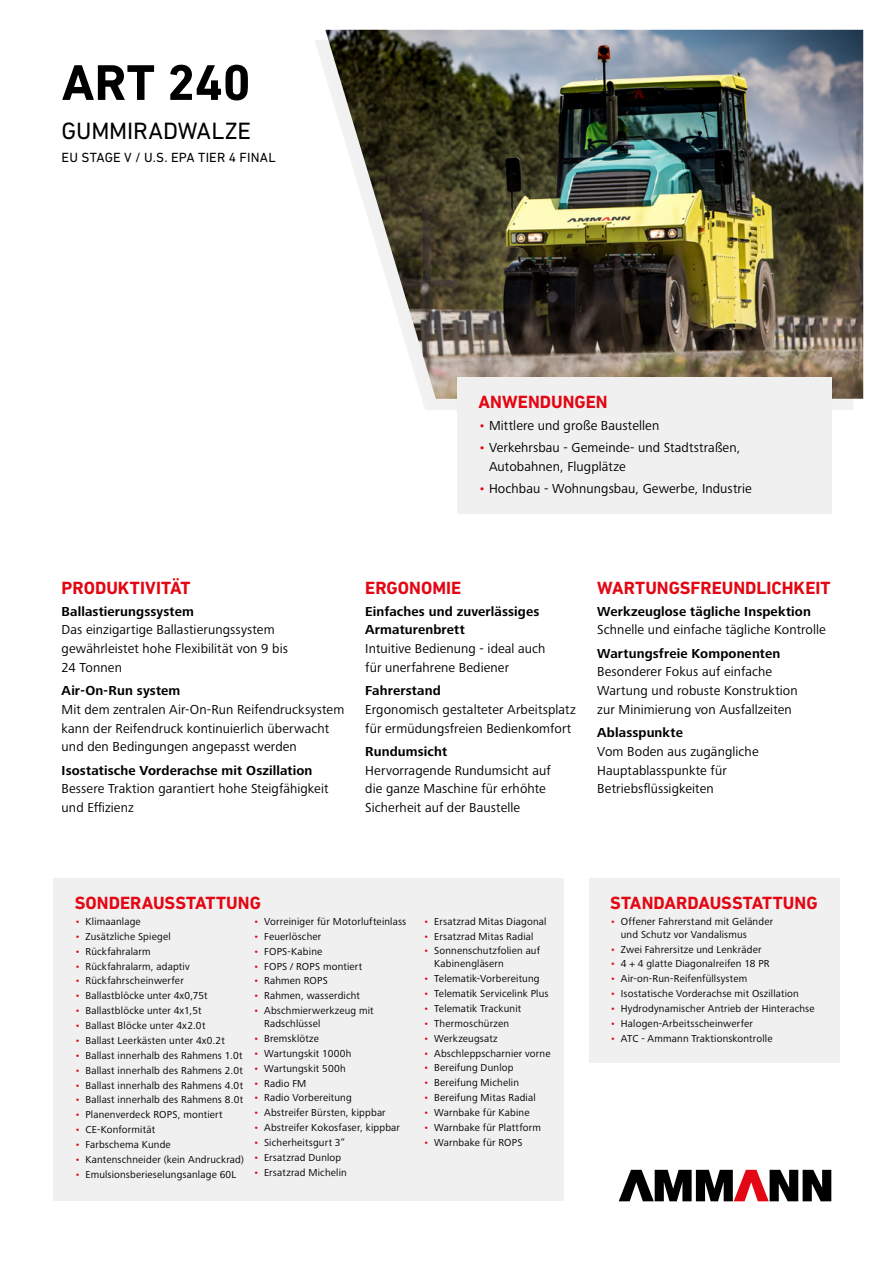
<style>
.page{position:relative;width:893px;height:1263px;background:#fff}
.page>*{position:absolute;margin:0;border:0;box-sizing:border-box;transform-origin:0 0}
.t1{font:700 51px "DIN Next LT Pro";letter-spacing:-.005em;color:#000}
.t2{font:24px "DIN Next LT Pro";letter-spacing:-.01em;color:#000}
.t3{font:700 18px "DIN Next LT Pro";color:#e30613}
.t4{font:13.5px/18.8px "Frutiger Next LTW1 G";letter-spacing:.01em;color:#000}
.t5{font:700 13.5px/18.8px "Frutiger Next LTW1 G";letter-spacing:.01em;color:#000}
.t6{font:13.5px "DIN Next LT Pro";letter-spacing:.015em;color:#000}
.t7{font:10.5px/12.8px "Frutiger Next LTW1 G";letter-spacing:.015em;color:#000}
.s1{color:#e30613}
</style>
<div class="page">
<div style="left:315px;top:40px;width:538px;height:369px;background:#777977;opacity:.1"></div>
<img style="left:325px;top:30px;width:538px;height:369px">
<svg style="left:619px;top:1170px;width:212px;height:31px"></svg>
<div style="left:457px;top:377px;width:374px;height:137px;background:#f0f0f0"></div>
<div style="left:589px;top:878px;width:251px;height:185px;background:#f0f0f0"></div>
<div style="left:54px;top:878px;width:510px;height:323px;background:#f0f0f0"></div>
<h1 class="t1" style="left:62px;top:53px;width:191px">ART 240</h1>
<h2 class="t2" style="left:62px;top:117px;width:191px">GUMMIRADWALZE</h2>
<p class="t6" style="left:62px;top:149px;width:216px">EU STAGE V / U.S. EPA TIER 4 FINAL</p>
<h3 class="t3" style="left:478px;top:391px;width:131px">ANWENDUNGEN</h3>
<p class="t4" style="left:478px;top:416px;width:182px"><span class="s1">•</span> Mittlere und große Baustellen</p>
<p class="t4" style="left:489px;top:438px;width:253px;text-indent:-11px"><span class="s1">•</span> Verkehrsbau - Gemeinde- und Stadtstraßen,<br>Autobahnen, Flugplätze</p>
<p class="t4" style="left:478px;top:479px;width:275px"><span class="s1">•</span> Hochbau - Wohnungsbau, Gewerbe, Industrie</p>
<h3 class="t3" style="left:62px;top:577px;width:130px">PRODUKTIVITÄT</h3>
<p class="t5" style="left:62px;top:602px;width:134px">Ballastierungssystem</p>
<p class="t4" style="left:62px;top:621px;width:228px">Das einzigartige Ballastierungssystem gewährleistet hohe Flexibilität von 9 bis<br>24 Tonnen</p>
<p class="t5" style="left:62px;top:682px;width:120px">Air-On-Run system</p>
<p class="t4" style="left:62px;top:700px;width:284px">Mit dem zentralen Air-On-Run Reifendrucksystem kann der Reifendruck kontinuierlich überwacht und den Bedingungen angepasst werden</p>
<p class="t5" style="left:62px;top:761px;width:252px">Isostatische Vorderachse mit Oszillation</p>
<p class="t4" style="left:62px;top:780px;width:268px">Bessere Traktion garantiert hohe Steigfähigkeit und Effizienz</p>
<h3 class="t3" style="left:365px;top:577px;width:97px">ERGONOMIE</h3>
<p class="t5" style="left:365px;top:602px;width:176px">Einfaches und zuverlässiges<br>Armaturenbrett</p>
<p class="t4" style="left:365px;top:640px;width:182px">Intuitive Bedienung - ideal auch für unerfahrene Bediener</p>
<p class="t5" style="left:365px;top:682px;width:77px">Fahrerstand</p>
<p class="t4" style="left:365px;top:700px;width:212px">Ergonomisch gestalteter Arbeitsplatz für ermüdungsfreien Bedienkomfort</p>
<p class="t5" style="left:365px;top:742px;width:83px">Rundumsicht</p>
<p class="t4" style="left:365px;top:761px;width:187px">Hervorragende Rundumsicht auf die ganze Maschine für erhöhte<br>Sicherheit auf der Baustelle</p>
<h3 class="t3" style="left:597px;top:577px;width:235px">WARTUNGSFREUNDLICHKEIT</h3>
<p class="t5" style="left:597px;top:602px;width:215px">Werkzeuglose tägliche Inspektion</p>
<p class="t4" style="left:597px;top:621px;width:230px">Schnelle und einfache tägliche Kontrolle</p>
<p class="t5" style="left:597px;top:644px;width:185px">Wartungsfreie Komponenten</p>
<p class="t4" style="left:597px;top:663px;width:202px">Besonderer Fokus auf einfache<br>Wartung und robuste Konstruktion zur Minimierung von Ausfallzeiten</p>
<p class="t5" style="left:597px;top:724px;width:87px">Ablasspunkte</p>
<p class="t4" style="left:597px;top:742px;width:163px">Vom Boden aus zugängliche<br>Hauptablasspunkte für<br>Betriebsflüssigkeiten</p>
<h3 class="t3" style="left:75px;top:892px;width:188px">SONDERAUSSTATTUNG</h3>
<p class="t7" style="left:75px;top:915px;width:67px"><span class="s1">•</span> Klimaanlage</p>
<p class="t7" style="left:75px;top:930px;width:97px"><span class="s1">•</span> Zusätzliche Spiegel</p>
<p class="t7" style="left:75px;top:945px;width:77px"><span class="s1">•</span> Rückfahralarm</p>
<p class="t7" style="left:75px;top:960px;width:116px"><span class="s1">•</span> Rückfahralarm, adaptiv</p>
<p class="t7" style="left:75px;top:975px;width:110px"><span class="s1">•</span> Rückfahrscheinwerfer</p>
<p class="t7" style="left:75px;top:990px;width:134px"><span class="s1">•</span> Ballastblöcke unter 4x0,75t</p>
<p class="t7" style="left:75px;top:1005px;width:128px"><span class="s1">•</span> Ballastblöcke unter 4x1,5t</p>
<p class="t7" style="left:75px;top:1019px;width:132px"><span class="s1">•</span> Ballast Blöcke unter 4x2.0t</p>
<p class="t7" style="left:75px;top:1034px;width:152px"><span class="s1">•</span> Ballast Leerkästen unter 4x0.2t</p>
<p class="t7" style="left:75px;top:1049px;width:169px"><span class="s1">•</span> Ballast innerhalb des Rahmens 1.0t</p>
<p class="t7" style="left:75px;top:1064px;width:170px"><span class="s1">•</span> Ballast innerhalb des Rahmens 2.0t</p>
<p class="t7" style="left:75px;top:1079px;width:170px"><span class="s1">•</span> Ballast innerhalb des Rahmens 4.0t</p>
<p class="t7" style="left:75px;top:1094px;width:170px"><span class="s1">•</span> Ballast innerhalb des Rahmens 8.0t</p>
<p class="t7" style="left:75px;top:1109px;width:149px"><span class="s1">•</span> Planenverdeck ROPS, montiert</p>
<p class="t7" style="left:75px;top:1124px;width:82px"><span class="s1">•</span> CE-Konformität</p>
<p class="t7" style="left:75px;top:1138px;width:97px"><span class="s1">•</span> Farbschema Kunde</p>
<p class="t7" style="left:75px;top:1153px;width:171px"><span class="s1">•</span> Kantenschneider (kein Andruckrad)</p>
<p class="t7" style="left:75px;top:1168px;width:163px"><span class="s1">•</span> Emulsionsberieselungsanlage 60L</p>
<p class="t7" style="left:253px;top:915px;width:154px"><span class="s1">•</span> Vorreiniger für Motorlufteinlass</p>
<p class="t7" style="left:253px;top:930px;width:69px"><span class="s1">•</span> Feuerlöscher</p>
<p class="t7" style="left:253px;top:945px;width:70px"><span class="s1">•</span> FOPS-Kabine</p>
<p class="t7" style="left:253px;top:960px;width:110px"><span class="s1">•</span> FOPS / ROPS montiert</p>
<p class="t7" style="left:253px;top:975px;width:76px"><span class="s1">•</span> Rahmen ROPS</p>
<p class="t7" style="left:253px;top:990px;width:108px"><span class="s1">•</span> Rahmen, wasserdicht</p>
<p class="t7" style="left:264px;top:1005px;width:111px;text-indent:-11px"><span class="s1">•</span> Abschmierwerkzeug mit<br>Radschlüssel</p>
<p class="t7" style="left:253px;top:1032px;width:67px"><span class="s1">•</span> Bremsklötze</p>
<p class="t7" style="left:253px;top:1047px;width:100px"><span class="s1">•</span> Wartungskit 1000h</p>
<p class="t7" style="left:253px;top:1062px;width:94px"><span class="s1">•</span> Wartungskit 500h</p>
<p class="t7" style="left:253px;top:1077px;width:54px"><span class="s1">•</span> Radio FM</p>
<p class="t7" style="left:253px;top:1092px;width:100px"><span class="s1">•</span> Radio Vorbereitung</p>
<p class="t7" style="left:253px;top:1107px;width:134px"><span class="s1">•</span> Abstreifer Bürsten, kippbar</p>
<p class="t7" style="left:253px;top:1121px;width:148px"><span class="s1">•</span> Abstreifer Kokosfaser, kippbar</p>
<p class="t7" style="left:253px;top:1136px;width:94px"><span class="s1">•</span> Sicherheitsgurt 3”</p>
<p class="t7" style="left:253px;top:1151px;width:89px"><span class="s1">•</span> Ersatzrad Dunlop</p>
<p class="t7" style="left:253px;top:1166px;width:95px"><span class="s1">•</span> Ersatzrad Michelin</p>
<p class="t7" style="left:423px;top:915px;width:124px"><span class="s1">•</span> Ersatzrad Mitas Diagonal</p>
<p class="t7" style="left:423px;top:930px;width:112px"><span class="s1">•</span> Ersatzrad Mitas Radial</p>
<p class="t7" style="left:434px;top:945px;width:107px;text-indent:-11px"><span class="s1">•</span> Sonnenschutzfolien auf<br>Kabinengläsern</p>
<p class="t7" style="left:423px;top:972px;width:118px"><span class="s1">•</span> Telematik-Vorbereitung</p>
<p class="t7" style="left:423px;top:987px;width:127px"><span class="s1">•</span> Telematik Servicelink Plus</p>
<p class="t7" style="left:423px;top:1002px;width:99px"><span class="s1">•</span> Telematik Trackunit</p>
<p class="t7" style="left:423px;top:1017px;width:87px"><span class="s1">•</span> Thermoschürzen</p>
<p class="t7" style="left:423px;top:1032px;width:76px"><span class="s1">•</span> Werkzeugsatz</p>
<p class="t7" style="left:423px;top:1047px;width:129px"><span class="s1">•</span> Abschleppscharnier vorne</p>
<p class="t7" style="left:423px;top:1062px;width:91px"><span class="s1">•</span> Bereifung Dunlop</p>
<p class="t7" style="left:423px;top:1077px;width:97px"><span class="s1">•</span> Bereifung Michelin</p>
<p class="t7" style="left:423px;top:1091px;width:114px"><span class="s1">•</span> Bereifung Mitas Radial</p>
<p class="t7" style="left:423px;top:1106px;width:108px"><span class="s1">•</span> Warnbake für Kabine</p>
<p class="t7" style="left:423px;top:1121px;width:119px"><span class="s1">•</span> Warnbake für Plattform</p>
<p class="t7" style="left:423px;top:1136px;width:101px"><span class="s1">•</span> Warnbake für ROPS</p>
<h3 class="t3" style="left:610px;top:892px;width:209px">STANDARDAUSSTATTUNG</h3>
<p class="t7" style="left:621px;top:915px;width:154px;text-indent:-11px"><span class="s1">•</span> Offener Fahrerstand mit Geländer und Schutz vor Vandalismus</p>
<p class="t7" style="left:610px;top:943px;width:153px"><span class="s1">•</span> Zwei Fahrersitze und Lenkräder</p>
<p class="t7" style="left:610px;top:958px;width:161px"><span class="s1">•</span> 4 + 4 glatte Diagonalreifen 18 PR</p>
<p class="t7" style="left:610px;top:973px;width:139px"><span class="s1">•</span> Air-on-Run-Reifenfüllsystem</p>
<p class="t7" style="left:610px;top:988px;width:190px"><span class="s1">•</span> Isostatische Vorderachse mit Oszillation</p>
<p class="t7" style="left:610px;top:1002px;width:206px"><span class="s1">•</span> Hydrodynamischer Antrieb der Hinterachse</p>
<p class="t7" style="left:610px;top:1017px;width:144px"><span class="s1">•</span> Halogen-Arbeitsscheinwerfer</p>
<p class="t7" style="left:610px;top:1032px;width:164px"><span class="s1">•</span> ATC - Ammann Traktionskontrolle</p>
</div>
